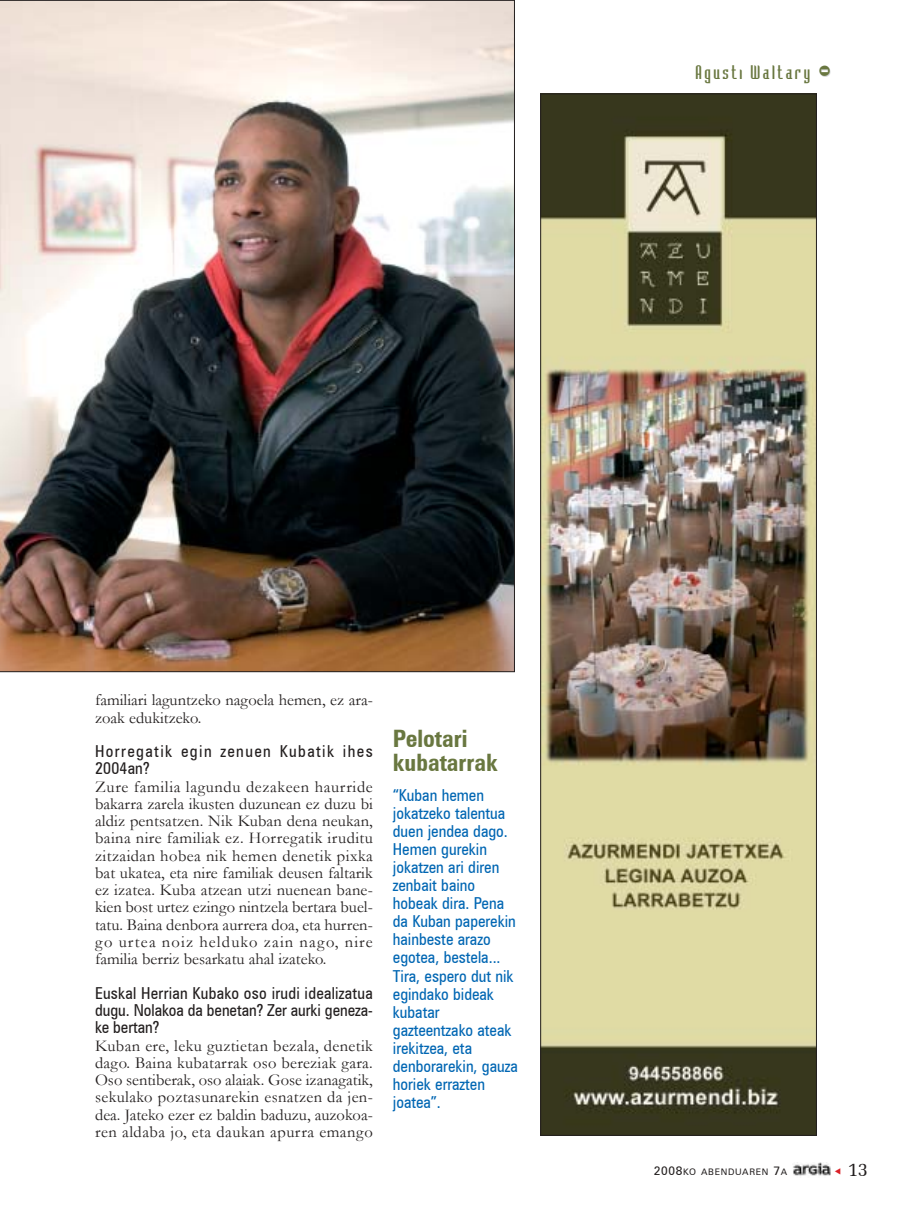
<style>
.page{position:relative;width:911px;height:1229px;background:#fff}
.page>*{position:absolute;margin:0;border:0;box-sizing:border-box;transform-origin:0 0}
.t1{font:30px "Bodiac";color:#d1d3d5}
.t2{font:700 24px/24px "Zurich Cn BT";color:#697740}
.t3{font:19.5px "Memoir";color:#231f1f}
.t4{font:18px "Bodiac";letter-spacing:.145em;color:#697740}
.t5{font:16.5px/17.2px "Garamond";color:#231f1f;text-align:justify}
.t6{font:16.5px/18px "Zurich Cn BT";color:#0066b3}
.t7{font:16.5px/17.2px "Zurich Cn BT";letter-spacing:.015em;color:#231f1f;text-align:justify}
.t8{font:16.5px/17.2px "Zurich Cn BT";letter-spacing:.085em;color:#231f1f}
.t9{font:9px "Zurich BT";letter-spacing:.075em;color:#231f1f}
.s1{font-size:12px}
</style>
<div class="page">
<img style="left:542px;top:96px;width:272px;height:1037px">
<img style="left:0;top:0;width:515px;height:672px">
<img style="left:793px;top:1162px;width:37px;height:14px">
<p class="t4" style="left:695px;top:65px;width:116px">Agusti Waltary</p>
<h1 class="t1" style="left:818px;top:60px;width:15px">-</h1>
<p class="t5" style="left:95px;top:692px;width:279px">familiari laguntzeko nagoela hemen, ez ara&shy;zoak edukitzeko.</p>
<p class="t8" style="left:95px;top:742px;width:279px">Horregatik egin zenuen Kubatik ihes<br>2004an?</p>
<p class="t5" style="left:95px;top:778px;width:279px">Zure familia lagundu dezakeen haurride bakarra zarela ikusten duzunean ez duzu bi aldiz pentsatzen. Nik Kuban dena neukan, baina nire familiak ez. Horregatik iruditu zitzaidan hobea nik hemen denetik pixka bat ukatea, eta nire familiak deusen faltarik ez izatea. Kuba atzean utzi nuenean bane&shy;kien bost urtez ezingo nintzela bertara buel&shy;tatu. Baina denbora aurrera doa, eta hurren&shy;go urtea noiz helduko zain nago, nire familia berriz besarkatu ahal izateko.</p>
<p class="t7" style="left:95px;top:984px;width:279px">Euskal Herrian Kubako oso irudi idealizatua dugu. Nolakoa da benetan? Zer aurki geneza&shy;ke bertan?</p>
<p class="t5" style="left:95px;top:1037px;width:279px">Kuban ere, leku guztietan bezala, denetik dago. Baina kubatarrak oso bereziak gara.<br>Oso sentiberak, oso alaiak. Gose izanagatik, sekulako poztasunarekin esnatzen da jen&shy;dea. Jateko ezer ez baldin baduzu, auzokoa&shy;ren aldaba jo, eta daukan apurra emango</p>
<h2 class="t2" style="left:393px;top:726px;width:106px">Pelotari kubatarrak</h2>
<p class="t6" style="left:393px;top:786px;width:126px">ìKuban hemen jokatzeko talentua duen jendea dago.<br>Hemen gurekin jokatzen ari diren zenbait baino hobeak dira. Pena da Kuban paperekin hainbeste arazo egotea, bestela...<br>Tira, espero dut nik egindako bideak kubatar gazteentzako ateak irekitzea, eta denborarekin, gauza horiek errazten joateaî.</p>
<p class="t9" style="left:654px;top:1166px;width:135px"><span class="s1">2008</span>KO ABENDUAREN <span class="s1">7</span>A</p>
<p class="t3" style="left:847px;top:1158px;width:22px">13</p>
</div>
